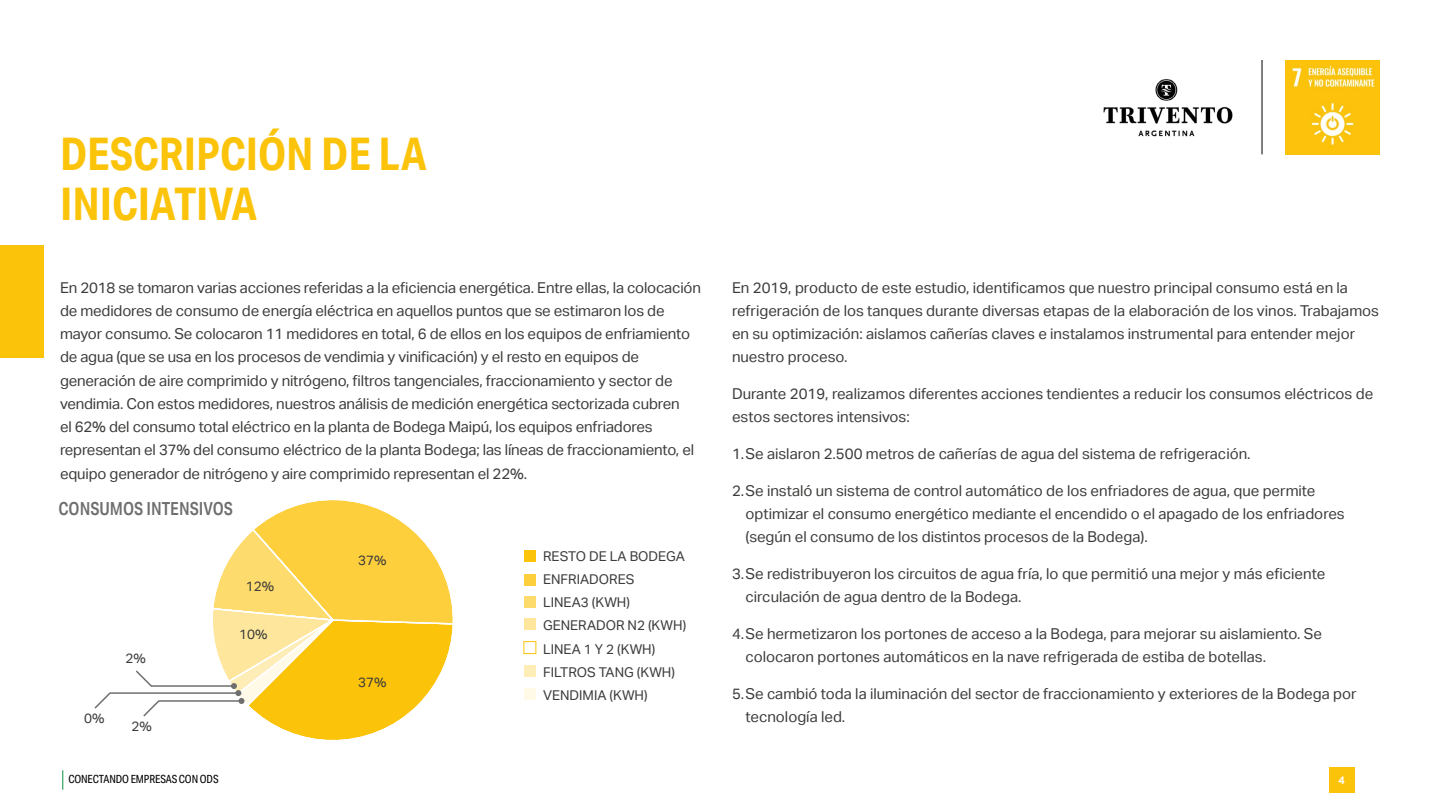
<style>
.page{position:relative;width:1440px;height:810px;background:#fff}
.page>*{position:absolute;margin:0;border:0;box-sizing:border-box;transform-origin:0 0}
.t1{font:700 45px/50.2px "Aktiv Grotesk Cd";color:#fcc30b}
.t2{font:500 18px "Aktiv Grotesk Cd";color:#6e6e6e}
.t3{font:15px/23.2px "Aktiv Grotesk";color:#3c3c3b}
.t4{font:13.5px "Aktiv Grotesk";color:#3c3c3b}
.t5{font:11.25px "Aktiv Grotesk Cd";letter-spacing:-.01em;color:#000}
.t6{font:700 10.88px "Aktiv Grotesk";color:#fff}
</style>
<div class="page">
<svg style="left:62px;top:770px;width:1px;height:20px"></svg>
<div style="left:1329px;top:767px;width:25px;height:26px;background:#fcc30b"></div>
<img style="left:1285px;top:60px;width:95px;height:95px">
<hr style="left:1262px;top:60px;width:1px;height:94px;background:#000">
<img style="left:1103px;top:79px;width:130px;height:58px">
<div style="left:0;top:245px;width:44px;height:113px;background:#fcc30b"></div>
<div style="left:524px;top:550px;width:12px;height:12px;background:#fcc30b"></div>
<div style="left:524px;top:574px;width:12px;height:12px;background:#fdcf3c"></div>
<div style="left:524px;top:596px;width:12px;height:12px;background:#fddb6d"></div>
<div style="left:524px;top:618px;width:12px;height:12px;background:#fee79d"></div>
<div style="left:524px;top:641px;width:12px;height:13px;background:#fff;border:1px solid #fcc30b"></div>
<div style="left:524px;top:665px;width:12px;height:12px;background:#feedb6"></div>
<div style="left:524px;top:688px;width:12px;height:12px;background:#fff9e7"></div>
<svg style="left:94px;top:500px;width:359px;height:240px"></svg>
<p class="t1" style="left:60px;top:128px;width:368px">DESCRIPCIÓN DE LA<br>INICIATIVA</p>
<p class="t3" style="left:60px;top:276px;width:643px">En 2018 se tomaron varias acciones referidas a la eficiencia energética. Entre ellas, la colocación de medidores de consumo de energía eléctrica en aquellos puntos que se estimaron los de mayor consumo. Se colocaron 11 medidores en total, 6 de ellos en los equipos de enfriamiento de agua (que se usa en los procesos de vendimia y vinificación) y el resto en equipos de generación de aire comprimido y nitrógeno, filtros tangenciales, fraccionamiento y sector de vendimia. Con estos medidores, nuestros análisis de medición energética sectorizada cubren<br>el 62% del consumo total eléctrico en la planta de Bodega Maipú, los equipos enfriadores representan el 37% del consumo eléctrico de la planta Bodega; las líneas de fraccionamiento, el equipo generador de nitrógeno y aire comprimido representan el 22%.</p>
<p class="t2" style="left:59px;top:497px;width:176px">CONSUMOS INTENSIVOS</p>
<p class="t4" style="left:84px;top:711px;width:22px">0%</p>
<p class="t4" style="left:126px;top:651px;width:22px">2%</p>
<p class="t4" style="left:132px;top:719px;width:22px">2%</p>
<p class="t4" style="left:246px;top:578px;width:30px">12%</p>
<p class="t4" style="left:239px;top:627px;width:30px">10%</p>
<p class="t4" style="left:358px;top:552px;width:30px">37%</p>
<p class="t4" style="left:358px;top:674px;width:30px">37%</p>
<p class="t4" style="left:543px;top:548px;width:143px">RESTO DE LA BODEGA</p>
<p class="t4" style="left:543px;top:571px;width:93px">ENFRIADORES</p>
<p class="t4" style="left:543px;top:595px;width:88px">LINEA3 (KWH)</p>
<p class="t4" style="left:543px;top:618px;width:145px">GENERADOR N2 (KWH)</p>
<p class="t4" style="left:543px;top:641px;width:114px">LINEA 1 Y 2 (KWH)</p>
<p class="t4" style="left:543px;top:664px;width:133px">FILTROS TANG (KWH)</p>
<p class="t4" style="left:543px;top:688px;width:106px">VENDIMIA (KWH)</p>
<p class="t3" style="left:732px;top:276px;width:649px">En 2019, producto de este estudio, identificamos que nuestro principal consumo está en la refrigeración de los tanques durante diversas etapas de la elaboración de los vinos. Trabajamos en su optimización: aislamos cañerías claves e instalamos instrumental para entender mejor nuestro proceso.</p>
<p class="t3" style="left:732px;top:382px;width:643px">Durante 2019, realizamos diferentes acciones tendientes a reducir los consumos eléctricos de estos sectores intensivos:</p>
<p class="t3" style="left:732px;top:442px;width:520px">1.Se aislaron 2.500 metros de cañerías de agua del sistema de refrigeración.</p>
<p class="t3" style="left:746px;top:479px;width:601px;text-indent:-14px">2.Se instaló un sistema de control automático de los enfriadores de agua, que permite optimizar el consumo energético mediante el encendido o el apagado de los enfriadores (según el consumo de los distintos procesos de la Bodega).</p>
<p class="t3" style="left:746px;top:562px;width:581px;text-indent:-14px">3.Se redistribuyeron los circuitos de agua fría, lo que permitió una mejor y más eficiente circulación de agua dentro de la Bodega.</p>
<p class="t3" style="left:746px;top:622px;width:578px;text-indent:-14px">4.Se hermetizaron los portones de acceso a la Bodega, para mejorar su aislamiento. Se colocaron portones automáticos en la nave refrigerada de estiba de botellas.</p>
<p class="t3" style="left:746px;top:682px;width:613px;text-indent:-14px">5.Se cambió toda la iluminación del sector de fraccionamiento y exteriores de la Bodega por tecnología led.</p>
<p class="t5" style="left:68px;top:773px;width:152px">CONECTANDO EMPRESAS CON ODS</p>
<p class="t6" style="left:1338px;top:774px;width:8px">4</p>
</div>
